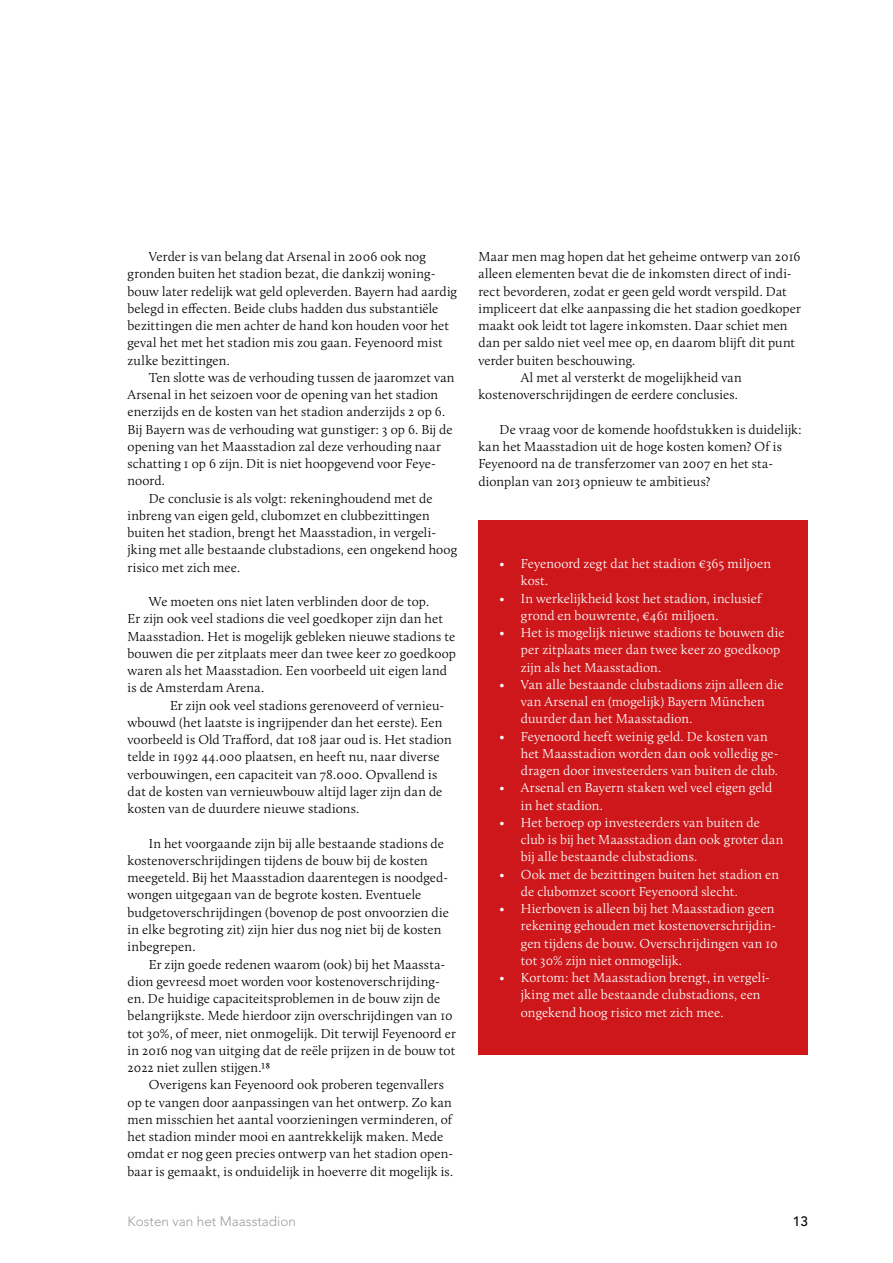
<style>
.page{position:relative;width:893px;height:1263px;background:#fff}
.page>*{position:absolute;margin:0;border:0;box-sizing:border-box;transform-origin:0 0}
.t1{font:300 13.5px/17.2px "Calluna";letter-spacing:.005em;color:#000}
.t2{font:300 13.5px/17.2px "Calluna";letter-spacing:.005em;color:#fff}
.t3{font:300 13.5px "Avenir LT Std";color:#9d9d9c}
.t4{font:500 13.5px "Avenir LT Std";color:#000}
</style>
<div class="page">
<div style="left:478px;top:520px;width:330px;height:535px;background:#cd171a"></div>
<p class="t1" style="left:128px;top:248px;width:331px;text-indent:21px">Verder is van belang dat Arsenal in 2006 ook nog gronden buiten het stadion bezat, die dankzij woning&shy;bouw later redelijk wat geld opleverden. Bayern had aardig belegd in effecten. Beide clubs hadden dus substantiële bezittingen die men achter de hand kon houden voor het geval het met het stadion mis zou gaan. Feyenoord mist zulke bezittingen.</p>
<p class="t1" style="left:149px;top:369px;width:307px">Ten slotte was de verhouding tussen de jaaromzet van</p>
<p class="t1" style="left:128px;top:386px;width:312px">Arsenal in het seizoen voor de opening van het stadion</p>
<p class="t1" style="left:128px;top:403px;width:319px">enerzijds en de kosten van het stadion anderzijds 2 op 6.</p>
<p class="t1" style="left:128px;top:420px;width:327px">Bij Bayern was de verhouding wat gunstiger: 3 op 6. Bij de</p>
<p class="t1" style="left:128px;top:438px;width:315px">opening van het Maasstadion zal deze verhouding naar</p>
<p class="t1" style="left:128px;top:455px;width:310px">schatting 1 op 6 zijn. Dit is niet hoopgevend voor Feye-</p>
<p class="t1" style="left:128px;top:472px;width:39px">noord.</p>
<p class="t1" style="left:149px;top:489px;width:285px">De conclusie is als volgt: rekeninghoudend met de</p>
<p class="t1" style="left:128px;top:507px;width:304px">inbreng van eigen geld, clubomzet en clubbezittingen</p>
<p class="t1" style="left:128px;top:524px;width:310px">buiten het stadion, brengt het Maasstadion, in vergeli-</p>
<p class="t1" style="left:128px;top:541px;width:331px">jking met alle bestaande clubstadions, een ongekend hoog</p>
<p class="t1" style="left:128px;top:558px;width:114px">risico met zich mee.</p>
<p class="t1" style="left:128px;top:593px;width:330px;text-indent:21px">We moeten ons niet laten verblinden door de top.<br>Er zijn ook veel stadions die veel goedkoper zijn dan het Maasstadion. Het is mogelijk gebleken nieuwe stadions te bouwen die per zitplaats meer dan twee keer zo goedkoop waren als het Maasstadion. Een voorbeeld uit eigen land is de Amsterdam Arena.</p>
<p class="t1" style="left:128px;top:696px;width:326px;text-indent:43px">Er zijn ook veel stadions gerenoveerd of vernieu&shy;wbouwd (het laatste is ingrijpender dan het eerste). Een voorbeeld is Old Trafford, dat 108 jaar oud is. Het stadion telde in 1992 44.000 plaatsen, en heeft nu, naar diverse verbouwingen, een capaciteit van 78.000. Opvallend is dat de kosten van vernieuwbouw altijd lager zijn dan de kosten van de duurdere nieuwe stadions.</p>
<p class="t1" style="left:128px;top:834px;width:323px;text-indent:21px">In het voorgaande zijn bij alle bestaande stadions de kostenoverschrijdingen tijdens de bouw bij de kosten meegeteld. Bij het Maasstadion daarentegen is noodged&shy;wongen uitgegaan van de begrote kosten. Eventuele budgetoverschrijdingen (bovenop de post onvoorzien die in elke begroting zit) zijn hier dus nog niet bij de kosten inbegrepen.</p>
<p class="t1" style="left:128px;top:955px;width:330px;text-indent:21px">Er zijn goede redenen waarom (ook) bij het Maassta&shy;dion gevreesd moet worden voor kostenoverschrijding&shy;en. De huidige capaciteitsproblemen in de bouw zijn de belangrijkste. Mede hierdoor zijn overschrijdingen van 10 tot 30%, of meer, niet onmogelijk. Dit terwijl Feyenoord er in 2016 nog van uitging dat de reële prijzen in de bouw tot 2022 niet zullen stijgen.18</p>
<p class="t1" style="left:128px;top:1076px;width:327px;text-indent:21px">Overigens kan Feyenoord ook proberen tegenvallers op te vangen door aanpassingen van het ontwerp. Zo kan men misschien het aantal voorzieningen verminderen, of het stadion minder mooi en aantrekkelijk maken. Mede omdat er nog geen precies ontwerp van het stadion open&shy;baar is gemaakt, is onduidelijk in hoeverre dit mogelijk is.</p>
<p class="t1" style="left:478px;top:248px;width:324px">Maar men mag hopen dat het geheime ontwerp van 2016</p>
<p class="t1" style="left:478px;top:265px;width:315px">alleen elementen bevat die de inkomsten direct of indi-</p>
<p class="t1" style="left:478px;top:282px;width:310px">rect bevorderen, zodat er geen geld wordt verspild. Dat</p>
<p class="t1" style="left:478px;top:300px;width:324px">impliceert dat elke aanpassing die het stadion goedkoper</p>
<p class="t1" style="left:478px;top:317px;width:311px">maakt ook leidt tot lagere inkomsten. Daar schiet men</p>
<p class="t1" style="left:478px;top:334px;width:318px">dan per saldo niet veel mee op, en daarom blijft dit punt</p>
<p class="t1" style="left:478px;top:351px;width:158px">verder buiten beschouwing.</p>
<p class="t1" style="left:521px;top:369px;width:222px">Al met al versterkt de mogelijkheid van</p>
<p class="t1" style="left:478px;top:386px;width:261px">kostenoverschrijdingen de eerdere conclusies.</p>
<p class="t1" style="left:478px;top:420px;width:325px;text-indent:21px">De vraag voor de komende hoofdstukken is duidelijk: kan het Maasstadion uit de hoge kosten komen? Of is Feyenoord na de transferzomer van 2007 en het sta&shy;dionplan van 2013 opnieuw te ambitieus?</p>
<p class="t2" style="left:521px;top:555px;width:252px;text-indent:-21px">• Feyenoord zegt dat het stadion €365 miljoen kost.</p>
<p class="t2" style="left:521px;top:589px;width:242px;text-indent:-21px">• In werkelijkheid kost het stadion, inclusief grond en bouwrente, €461 miljoen.</p>
<p class="t2" style="left:521px;top:624px;width:265px;text-indent:-21px">• Het is mogelijk nieuwe stadions te bouwen die per zitplaats meer dan twee keer zo goedkoop zijn als het Maasstadion.</p>
<p class="t2" style="left:521px;top:675px;width:264px;text-indent:-21px">• Van alle bestaande clubstadions zijn alleen die van Arsenal en (mogelijk) Bayern München duurder dan het Maasstadion.</p>
<p class="t2" style="left:521px;top:727px;width:259px;text-indent:-21px">• Feyenoord heeft weinig geld. De kosten van het Maasstadion worden dan ook volledig ge&shy;dragen door investeerders van buiten de club.</p>
<p class="t2" style="left:521px;top:779px;width:253px;text-indent:-21px">• Arsenal en Bayern staken wel veel eigen geld in het stadion.</p>
<p class="t2" style="left:521px;top:813px;width:264px;text-indent:-21px">• Het beroep op investeerders van buiten de club is bij het Maasstadion dan ook groter dan bij alle bestaande clubstadions.</p>
<p class="t2" style="left:521px;top:865px;width:260px;text-indent:-21px">• Ook met de bezittingen buiten het stadion en de clubomzet scoort Feyenoord slecht.</p>
<p class="t2" style="left:521px;top:900px;width:258px;text-indent:-21px">• Hierboven is alleen bij het Maasstadion geen rekening gehouden met kostenoverschrijdin&shy;gen tijdens de bouw. Overschrijdingen van 10 tot 30% zijn niet onmogelijk.</p>
<p class="t2" style="left:521px;top:969px;width:251px;text-indent:-21px">• Kortom: het Maasstadion brengt, in vergeli&shy;jking met alle bestaande clubstadions, een ongekend hoog risico met zich mee.</p>
<p class="t3" style="left:128px;top:1214px;width:170px">Kosten van het Maasstadion</p>
<p class="t4" style="left:793px;top:1214px;width:17px">13</p>
</div>
